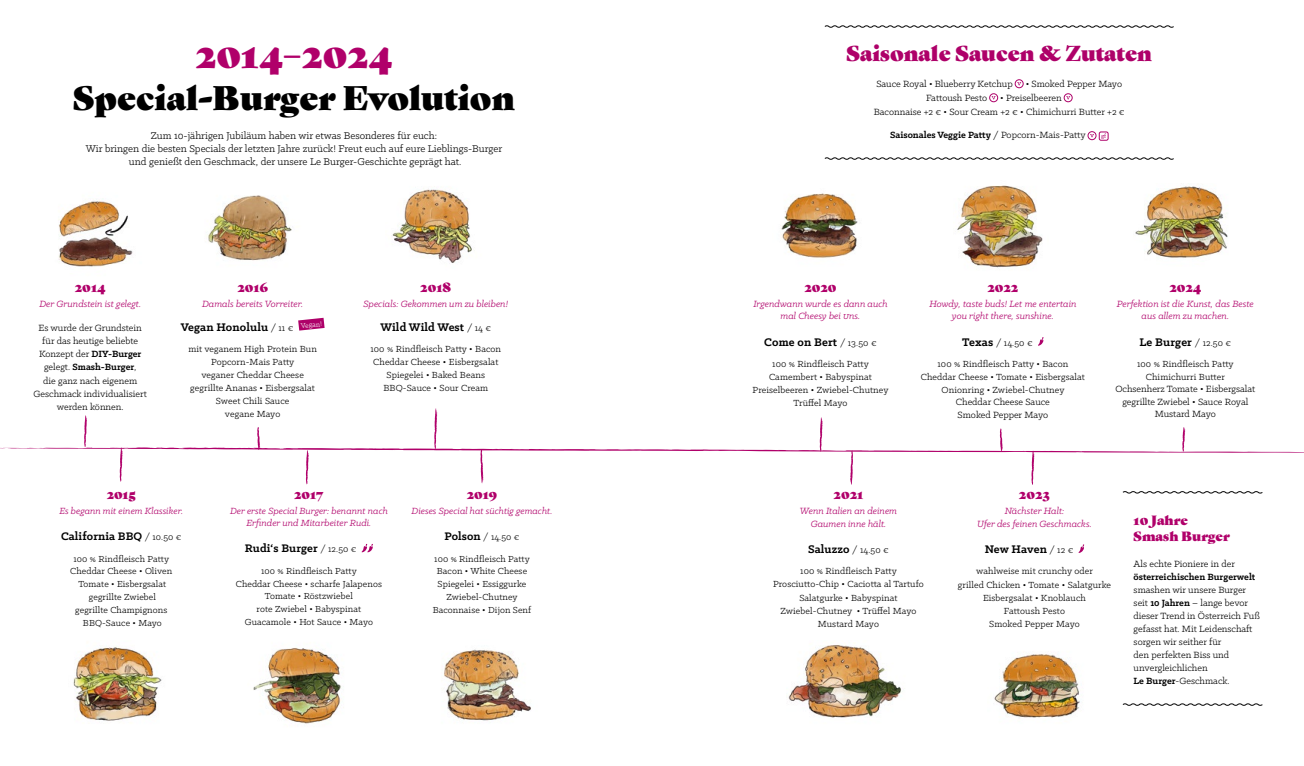
<style>
.page{position:relative;width:1304px;height:766px;background:#fff}
.page>*{position:absolute;margin:0;border:0;box-sizing:border-box;transform-origin:0 0}
.t1{font:37px "Gastromond";color:#b0006a}
.t2{font:33px "Gastromond";color:#000}
.t3{font:21px "Gastromond";color:#ae0069}
.t4{font:13px/15.6px "Gastromond";color:#b0006a}
.t5{font:12.9px "Gastromond";color:#b0006a}
.t6{font:700 12.5px "Klinic Slab";letter-spacing:.01em;color:#000}
.t7{font:700 12.4px "Klinic Slab";letter-spacing:.01em;color:#000}
.t8{font:11px/13.2px "Klinic Slab";color:#000;text-align:center}
.t9{font:10.2px/13px "Klinic Slab";color:#000}
.t10{font:italic 10.2px/12.2px "Klinic Slab";color:#b0006a;text-align:center}
.t11{font:700 10.2px "Klinic Slab";color:#000}
.t12{font:italic 10.1px/12.1px "Klinic Slab";color:#b0006a;text-align:center}
.t13{font:10px/13px "Klinic Slab";letter-spacing:.01em;color:#000;text-align:center}
.t14{font:9.9px/12.9px "Klinic Slab";letter-spacing:.01em;color:#000;text-align:center}
.t15{font:7.5px "Klinic Slab";color:#fff}
.s1{font-weight:700}
.s2{font-weight:400;font-size:10px}
.s3{font-weight:400;font-size:9.9px}
.s4{font-weight:700;font-size:12.4px}
.s5{font-weight:400}
.s6{font-weight:700;font-size:12.5px}
</style>
<div class="page">
<img style="left:392px;top:189px;width:80px;height:74px">
<img style="left:208px;top:195px;width:84px;height:66px">
<img style="left:58px;top:200px;width:75px;height:67px">
<img style="left:73px;top:647px;width:89px;height:74px">
<img style="left:994px;top:654px;width:86px;height:64px">
<img style="left:788px;top:644px;width:113px;height:74px">
<img style="left:444px;top:649px;width:87px;height:72px">
<img style="left:253px;top:648px;width:88px;height:76px">
<img style="left:781px;top:193px;width:77px;height:65px">
<img style="left:957px;top:185px;width:86px;height:83px">
<img style="left:1135px;top:186px;width:93px;height:72px">
<svg style="left:298px;top:318px;width:27px;height:12px"></svg>
<svg style="left:361px;top:543px;width:12px;height:9px"></svg>
<svg style="left:1038px;top:337px;width:6px;height:8px"></svg>
<svg style="left:1078px;top:544px;width:6px;height:9px"></svg>
<div style="left:1015px;top:79px;width:8px;height:9px;border:1px solid #ae0069;border-radius:50%"></div>
<div style="left:989px;top:93px;width:9px;height:9px;border:1px solid #ae0069;border-radius:50%"></div>
<div style="left:1064px;top:93px;width:8px;height:9px;border:1px solid #ae0069;border-radius:50%"></div>
<div style="left:1088px;top:131px;width:8px;height:9px;border:1px solid #ae0069;border-radius:50%"></div>
<div style="left:1099px;top:132px;width:9px;height:8px;border:1px solid #ae0069;border-radius:2px"></div>
<svg style="left:1101px;top:133px;width:5px;height:6px"></svg>
<svg style="left:824px;top:25px;width:350px;height:3px"></svg>
<svg style="left:824px;top:157px;width:350px;height:3px"></svg>
<svg style="left:1122px;top:703px;width:141px;height:3px"></svg>
<svg style="left:1122px;top:491px;width:141px;height:3px"></svg>
<svg style="left:0;top:408px;width:1304px;height:76px"></svg>
<h1 class="t1" style="left:196px;top:26px;width:198px">2014–2024</h1>
<h2 class="t2" style="left:73px;top:72px;width:443px">Special-Burger Evolution</h2>
<p class="t8" style="left:86px;top:129px;width:418px">Zum 10-jährigen Jubiläum haben wir etwas Besonderes für euch:<br>Wir bringen die besten Specials der letzten Jahre zurück! Freut euch auf eure Lieblings-Burger und genießt den Geschmack, der unsere Le Burger-Geschichte geprägt hat.</p>
<h3 class="t4" style="left:75px;top:278px;width:32px">2014</h3>
<p class="t10" style="left:39px;top:297px;width:103px">Der Grundstein ist gelegt.</p>
<p class="t9" style="left:34px;top:321px;width:115px;text-align:center">Es wurde der Grundstein für das heutige beliebte<br>Konzept der <span class="s1">DIY-Burger </span>gelegt. <span class="s1">Smash-Burger</span>,<br>die ganz nach eigenem<br>Geschmack individualisiert werden können.</p>
<h3 class="t4" style="left:237px;top:278px;width:32px">2016</h3>
<p class="t10" style="left:202px;top:297px;width:103px">Damals bereits Vorreiter.</p>
<p class="t6" style="left:181px;top:318px;width:114px">Vegan Honolulu <span class="s2">/ 11 €</span></p>
<p class="t15" style="left:301px;top:321px;width:22px;rotate:-6deg">Vegan!</p>
<p class="t13" style="left:188px;top:342px;width:130px">mit veganem High Protein Bun<br>Popcorn-Mais Patty<br>veganer Cheddar Cheese gegrillte Ananas • Eisbergsalat<br>Sweet Chili Sauce<br>vegane Mayo</p>
<h3 class="t4" style="left:420px;top:278px;width:32px">2018</h3>
<p class="t10" style="left:364px;top:297px;width:146px">Specials: Gekommen um zu bleiben!</p>
<p class="t6" style="left:380px;top:318px;width:112px">Wild Wild West <span class="s2">/ 14 €</span></p>
<p class="t13" style="left:370px;top:342px;width:132px">100 % Rindfleisch Patty • Bacon<br>Cheddar Cheese • Eisbergsalat<br>Spiegelei • Baked Beans<br>BBQ-Sauce • Sour Cream</p>
<p class="t5" style="left:107px;top:484px;width:31px">2015</p>
<p class="t12" style="left:59px;top:504px;width:125px">Es begann mit einem Klassiker.</p>
<p class="t7" style="left:61px;top:528px;width:122px">California BBQ <span class="s3">/ 10.50 €</span></p>
<p class="t14" style="left:70px;top:551px;width:104px">100 % Rindfleisch Patty<br>Cheddar Cheese • Oliven<br>Tomate • Eisbergsalat gegrillte Zwiebel gegrillte Champignons<br>BBQ-Sauce • Mayo</p>
<p class="t5" style="left:294px;top:484px;width:31px">2017</p>
<p class="t12" style="left:230px;top:504px;width:159px">Der erste Special Burger: benannt nach<br>Erfinder und Mitarbeiter Rudi.</p>
<p class="t7" style="left:245px;top:540px;width:113px">Rudi‘s Burger <span class="s3">/ 12.50 €</span></p>
<p class="t14" style="left:236px;top:563px;width:148px">100 % Rindfleisch Patty<br>Cheddar Cheese • scharfe Jalapenos<br>Tomate • Röstzwiebel<br>rote Zwiebel • Babyspinat<br>Guacamole • Hot Sauce • Mayo</p>
<p class="t5" style="left:467px;top:484px;width:32px">2019</p>
<p class="t12" style="left:412px;top:504px;width:142px">Dieses Special hat süchtig gemacht.</p>
<p class="t14" style="left:434px;top:526px;width:97px;line-height:21.3px"><span class="s4">Polson</span> / 14.50 €<br>100 % Rindfleisch Patty</p>
<p class="t14" style="left:433px;top:564px;width:100px">Bacon • White Cheese<br>Spiegelei • Essiggurke<br>Zwiebel-Chutney<br>Baconnaise • Dijon Senf</p>
<h3 class="t3" style="left:847px;top:37px;width:307px">Saisonale Saucen &amp; Zutaten</h3>
<p class="t9" style="left:876px;top:77px;width:138px">Sauce Royal • Blueberry Ketchup</p>
<p class="t9" style="left:1026px;top:77px;width:98px">• Smoked Pepper Mayo</p>
<p class="t9" style="left:926px;top:91px;width:63px">Fattoush Pesto</p>
<p class="t9" style="left:874px;top:90px;width:252px;line-height:14px;text-indent:126px">• Preiselbeeren<br>Baconnaise +2 € • Sour Cream +2 € • Chimichurri Butter +2 €</p>
<p class="t11" style="left:890px;top:128px;width:197px">Saisonales Veggie Patty <span class="s5">/ Popcorn-Mais-Patty</span></p>
<h3 class="t4" style="left:804px;top:278px;width:34px">2020</h3>
<p class="t10" style="left:753px;top:297px;width:136px">Irgendwann wurde es dann auch mal Cheesy bei uns.</p>
<p class="t6" style="left:764px;top:333px;width:114px">Come on Bert <span class="s2">/ 13.50 €</span></p>
<p class="t13" style="left:753px;top:357px;width:137px">100 % Rindfleisch Patty<br>Camembert • Babyspinat<br>Preiselbeeren • Zwiebel-Chutney<br>Trüffel Mayo</p>
<h3 class="t4" style="left:987px;top:278px;width:32px">2022</h3>
<p class="t10" style="left:929px;top:297px;width:149px">Howdy, taste buds! Let me entertain you right there, sunshine.</p>
<p class="t13" style="left:938px;top:331px;width:132px;line-height:21.5px;text-align:left;text-indent:25px"><span class="s6">Texas</span> / 14.50 €<br>100 % Rindfleisch Patty • Bacon</p>
<p class="t13" style="left:921px;top:370px;width:166px">Cheddar Cheese • Tomate • Eisbergsalat<br>Onionring • Zwiebel-Chutney</p>
<p class="t9" style="left:956px;top:396px;width:96px;line-height:12.2px">Cheddar Cheese Sauce<br>Smoked Pepper Mayo</p>
<h3 class="t4" style="left:1169px;top:278px;width:33px">2024</h3>
<p class="t10" style="left:1117px;top:297px;width:138px">Perfektion ist die Kunst, das Beste aus allem zu machen.</p>
<p class="t6" style="left:1139px;top:333px;width:93px">Le Burger <span class="s2">/ 12.50 €</span></p>
<p class="t13" style="left:1137px;top:357px;width:98px">100 % Rindfleisch Patty<br>Chimichurri Butter</p>
<p class="t9" style="left:1115px;top:383px;width:141px;line-height:12.2px;text-align:center">Ochsenherz Tomate • Eisbergsalat gegrillte Zwiebel • Sauce Royal<br>Mustard Mayo</p>
<h3 class="t4" style="left:834px;top:485px;width:31px">2021</h3>
<p class="t10" style="left:800px;top:504px;width:99px">Wenn Italien an deinem<br>Gaumen inne hält.</p>
<p class="t6" style="left:808px;top:540px;width:82px">Saluzzo <span class="s2">/ 14.50 €</span></p>
<p class="t13" style="left:773px;top:564px;width:152px">100 % Rindfleisch Patty<br>Prosciutto-Chip • Caciotta al Tartufo<br>Salatgurke • Babyspinat<br>Zwiebel-Chutney • Trüffel Mayo<br>Mustard Mayo</p>
<h3 class="t4" style="left:1019px;top:485px;width:33px">2023</h3>
<p class="t10" style="left:977px;top:504px;width:116px">Nächster Halt:<br>Ufer des feinen Geschmacks.</p>
<p class="t6" style="left:985px;top:540px;width:90px">New Haven <span class="s2">/ 12 €</span></p>
<p class="t13" style="left:958px;top:564px;width:155px">wahlweise mit crunchy oder<br>grilled Chicken • Tomate • Salatgurke<br>Eisbergsalat • Knoblauch<br>Fattoush Pesto<br>Smoked Pepper Mayo</p>
<h3 class="t4" style="left:1134px;top:511px;width:98px">10 Jahre<br>Smash Burger</h3>
<p class="t9" style="left:1134px;top:557px;width:103px">Als echte Pioniere in der</p>
<p class="t11" style="left:1134px;top:570px;width:123px">österreichischen Burgerwelt</p>
<p class="t9" style="left:1134px;top:583px;width:128px">smashen wir unsere Burger seit <span class="s1">10 Jahren</span> – lange bevor dieser Trend in Österreich Fuß gefasst hat. Mit Leidenschaft sorgen wir seither für<br>den perfekten Biss und unvergleichlichen<br><span class="s1">Le Burger</span>-Geschmack.</p>
</div>
